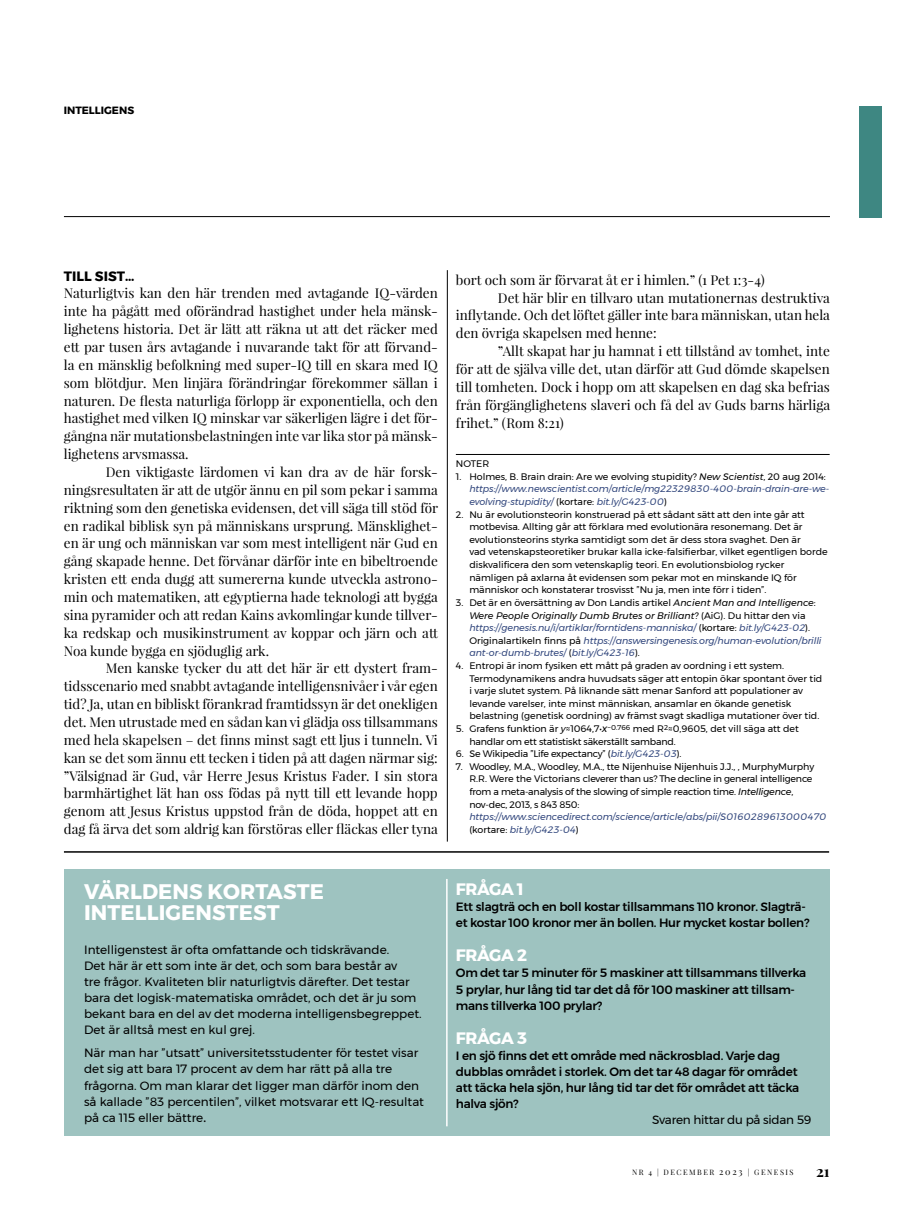
<style>
.page{position:relative;width:915px;height:1221px;background:#fff}
.page>*{position:absolute;margin:0;border:0;box-sizing:border-box;transform-origin:0 0}
.t1{font:700 21px/21px "Montserrat";letter-spacing:.005em;color:#fff}
.t2{font:700 16.5px "Montserrat";letter-spacing:-.02em;color:#fff}
.t3{font:700 15px "Playfair Display";color:#000}
.t4{font:13.5px/17.9px "Playfair Display";color:#000;text-align:justify}
.t5{font:700 13.5px "Montserrat";letter-spacing:.005em;color:#000}
.t6{font:12px/16px "Montserrat";color:#000}
.t7{font:500 12px/16px "Montserrat";letter-spacing:-.02em;color:#000}
.t8{font:12px "Montserrat";letter-spacing:-.02em;color:#000}
.t9{font:700 10.5px "Montserrat";color:#000}
.t10{font:9.45px/12.6px "Montserrat";color:#000}
.t11{font:italic 9.45px/12.6px "Montserrat";letter-spacing:-.01em;color:#32477d}
.t12{font:9.45px/12.6px "Montserrat";letter-spacing:-.02em;color:#000}
.t13{font:7.5px "Playfair Display";letter-spacing:.2em;color:#000}
.s1{font-weight:500}
.s2{font-style:normal;color:#000}
.s3{color:#000}
.s4{font-style:italic}
.s5{font-style:italic;color:#32477d}
.s6{font-size:9px}
</style>
<div class="page">
<div style="left:859px;top:106px;width:22px;height:112px;background:#3e8782"></div>
<hr style="left:64px;top:216px;width:765px;height:1px;background:#000">
<hr style="left:447px;top:270px;width:1px;height:571px;background:#000">
<hr style="left:455px;top:454px;width:374px;height:1px;background:#000">
<div style="left:64px;top:869px;width:765px;height:266px;background:#9ec3c0"></div>
<hr style="left:446px;top:878px;width:1px;height:248px;background:#fff">
<hr style="left:64px;top:851px;width:764px;height:1px;background:#000">
<p class="t9" style="left:64px;top:102px;width:72px">INTELLIGENS</p>
<p class="t5" style="left:64px;top:265px;width:72px">TILL SIST…</p>
<p class="t4" style="left:64px;top:284px;width:375px">Naturligtvis kan den här trenden med avtagande IQ-värden inte ha pågått med oförändrad hastighet under hela mänsk&shy;lighetens historia. Det är lätt att räkna ut att det räcker med ett par tusen års avtagande i nuvarande takt för att förvand&shy;la en mänsklig befolkning med super-IQ till en skara med IQ som blötdjur. Men linjära förändringar förekommer sällan i naturen. De flesta naturliga förlopp är exponentiella, och den hastighet med vilken IQ minskar var säkerligen lägre i det för&shy;gångna när mutationsbelastningen inte var lika stor på mänsk&shy;lighetens arvsmassa.</p>
<p class="t4" style="left:64px;top:463px;width:375px;text-indent:42px">Den viktigaste lärdomen vi kan dra av de här forsk&shy;ningsresultaten är att de utgör ännu en pil som pekar i samma riktning som den genetiska evidensen, det vill säga till stöd för en radikal biblisk syn på människans ursprung. Mänsklighet&shy;en är ung och människan var som mest intelligent när Gud en gång skapade henne. Det förvånar därför inte en bibeltroende kristen ett enda dugg att sumererna kunde utveckla astrono&shy;min och matematiken, att egyptierna hade teknologi att bygga sina pyramider och att redan Kains avkomlingar kunde tillver&shy;ka redskap och musikinstrument av koppar och järn och att Noa kunde bygga en sjöduglig ark.</p>
<p class="t4" style="left:64px;top:659px;width:375px;text-indent:42px">Men kanske tycker du att det här är ett dystert fram&shy;tidsscenario med snabbt avtagande intelligensnivåer i vår egen tid? Ja, utan en bibliskt förankrad framtidssyn är det onekligen det. Men utrustade med en sådan kan vi glädja oss tillsammans med hela skapelsen – det finns minst sagt ett ljus i tunneln. Vi kan se det som ännu ett tecken i tiden på att dagen närmar sig: ”Välsignad är Gud, vår Herre Jesus Kristus Fader. I sin stora barmhärtighet lät han oss födas på nytt till ett levande hopp genom att Jesus Kristus uppstod från de döda, hoppet att en dag få ärva det som aldrig kan förstöras eller fläckas eller tyna</p>
<h1 class="t1" style="left:84px;top:880px;width:241px">VÄRLDENS KORTASTE<br>INTELLIGENSTEST</h1>
<p class="t6" style="left:84px;top:941px;width:339px">Intelligenstest är ofta omfattande och tidskrävande.<br>Det här är ett som inte är det, och som bara består av<br>tre frågor. Kvaliteten blir naturligtvis därefter. Det testar bara det logisk-matematiska området, och det är ju som bekant bara en del av det moderna intelligensbegreppet.<br>Det är alltså mest en kul grej.</p>
<p class="t6" style="left:84px;top:1044px;width:341px">När man har ”utsatt” universitetsstudenter för testet visar det sig att bara 17 procent av dem har rätt på alla tre frågorna. Om man klarar det ligger man därför inom den så kallade ”83 percentilen”, vilket motsvarar ett IQ-resultat på ca 115 eller bättre<span class="s1">.</span></p>
<p class="t4" style="left:455px;top:270px;width:310px">bort och som är förvarat åt er i himlen.” (1 Pet 1:3-4)</p>
<p class="t4" style="left:497px;top:288px;width:333px">Det här blir en tillvaro utan mutationernas destruktiva</p>
<p class="t4" style="left:455px;top:306px;width:375px">inflytande. Och det löftet gäller inte bara människan, utan hela</p>
<p class="t4" style="left:455px;top:324px;width:202px">den övriga skapelsen med henne:</p>
<p class="t4" style="left:497px;top:342px;width:333px">”Allt skapat har ju hamnat i ett tillstånd av tomhet, inte</p>
<p class="t4" style="left:455px;top:360px;width:375px">för att de själva ville det, utan därför att Gud dömde skapelsen</p>
<p class="t4" style="left:455px;top:378px;width:375px">till tomheten. Dock i hopp om att skapelsen en dag ska befrias</p>
<p class="t4" style="left:455px;top:395px;width:375px">från förgänglighetens slaveri och få del av Guds barns härliga</p>
<p class="t4" style="left:455px;top:413px;width:109px">frihet.” (Rom 8:21)</p>
<p class="t10" style="left:455px;top:457px;width:35px">NOTER</p>
<p class="t11" style="left:469px;top:470px;width:361px;text-indent:-14px"><span class="s2">1. Holmes, B. Brain drain: Are we evolving stupidity?</span> <span class="s3">New Scientist</span><span class="s2">, 20 aug 2014: </span>https://www.newscientist.com/article/mg22329830-400-brain-drain-are-we&shy;evolving-stupidity/ <span class="s2">(kortare:</span> bit.ly/G423-00<span class="s2">)</span></p>
<p class="t10" style="left:469px;top:508px;width:360px;text-indent:-14px">2. Nu är evolutionsteorin konstruerad på ett sådant sätt att den inte går att motbevisa. Allting går att förklara med evolutionära resonemang. Det är evolutionsteorins styrka samtidigt som det är dess stora svaghet. Den är<br>vad vetenskapsteoretiker brukar kalla icke-falsifierbar, vilket egentligen borde diskvalificera den som vetenskaplig teori. En evolutionsbiolog rycker nämligen på axlarna åt evidensen som pekar mot en minskande IQ för människor och konstaterar trosvisst ”Nu ja, men inte förr i tiden”.</p>
<p class="t11" style="left:469px;top:596px;width:353px;text-indent:-14px"><span class="s2">3. Det är en översättning av Don Landis artikel</span> <span class="s3">Ancient Man and Intelligence</span><span class="s2">:<br></span><span class="s3">Were People Originally Dumb Brutes or Brilliant?</span> <span class="s2">(AiG). Du hittar den via </span>https://genesis.nu/i/artiklar/forntidens-manniska/ <span class="s2">(kortare:</span> bit.ly/G423-02<span class="s2">).<br>Originalartikeln finns på</span> https://answersingenesis.org/human-evolution/brilli ant-or-dumb-brutes/ <span class="s2">(</span>bit.ly/G423-16<span class="s2">).</span></p>
<p class="t10" style="left:469px;top:659px;width:354px;text-indent:-14px">4. Entropi är inom fysiken ett mått på graden av oordning i ett system.<br>Termodynamikens andra huvudsats säger att entopin ökar spontant över tid i varje slutet system. På liknande sätt menar Sanford att populationer av levande varelser, inte minst människan, ansamlar en ökande genetisk belastning (genetisk oordning) av främst svagt skadliga mutationer över tid.</p>
<p class="t12" style="left:469px;top:722px;width:331px;text-indent:-13px">5. Grafens funktion är <span class="s4">y</span>≈1064,7∙<span class="s4">X</span><sup>−0.766</sup> med R<sup>2</sup>≈0,9605, det vill säga att det handlar om ett statistiskt säkerställt samband.</p>
<p class="t12" style="left:455px;top:747px;width:227px">6. Se Wikipedia ”Life expectancy” (<span class="s5">bit.ly/G423-03</span>).</p>
<p class="t12" style="left:469px;top:760px;width:346px;text-indent:-14px">7. Woodley, M.A., Woodley, M.A., tte Nijenhuise Nijenhuis J.J., , MurphyMurphy R.R. Were the Victorians cleverer than us? The decline in general intelligence from a meta-analysis of the slowing of simple reaction time. <span class="s4">Intelligence</span>, nov-dec, 2013, s 843 850:</p>
<p class="t11" style="left:469px;top:810px;width:358px">https://www.sciencedirect.com/science/article/abs/pii/S0160289613000470 <span class="s2">(kortare:</span> bit.ly/G423-04<span class="s2">)</span></p>
<p class="t2" style="left:455px;top:876px;width:69px">FRÅGA 1</p>
<p class="t7" style="left:455px;top:898px;width:355px">Ett slagträ och en boll kostar tillsammans 110 kronor. Slagträ&shy;et kostar 100 kronor mer än bollen. Hur mycket kostar bollen?</p>
<p class="t2" style="left:455px;top:942px;width:73px">FRÅGA 2</p>
<p class="t7" style="left:455px;top:965px;width:352px">Om det tar 5 minuter för 5 maskiner att tillsammans tillverka<br>5 prylar, hur lång tid tar det då för 100 maskiner att tillsam&shy;mans tillverka 100 prylar?</p>
<p class="t2" style="left:455px;top:1024px;width:73px">FRÅGA 3</p>
<p class="t7" style="left:455px;top:1047px;width:345px">I en sjö finns det ett område med näckrosblad. Varje dag dubblas området i storlek. Om det tar 48 dagar för området att täcka hela sjön, hur lång tid tar det för området att täcka halva sjön?</p>
<p class="t8" style="left:652px;top:1110px;width:161px">Svaren hittar du på sidan 59</p>
<p class="t13" style="left:632px;top:1167px;width:163px">NR 4 | DECEMBER <span class="s6">2023</span> | GENESIS</p>
<p class="t3" style="left:815px;top:1161px;width:15px">21</p>
</div>
